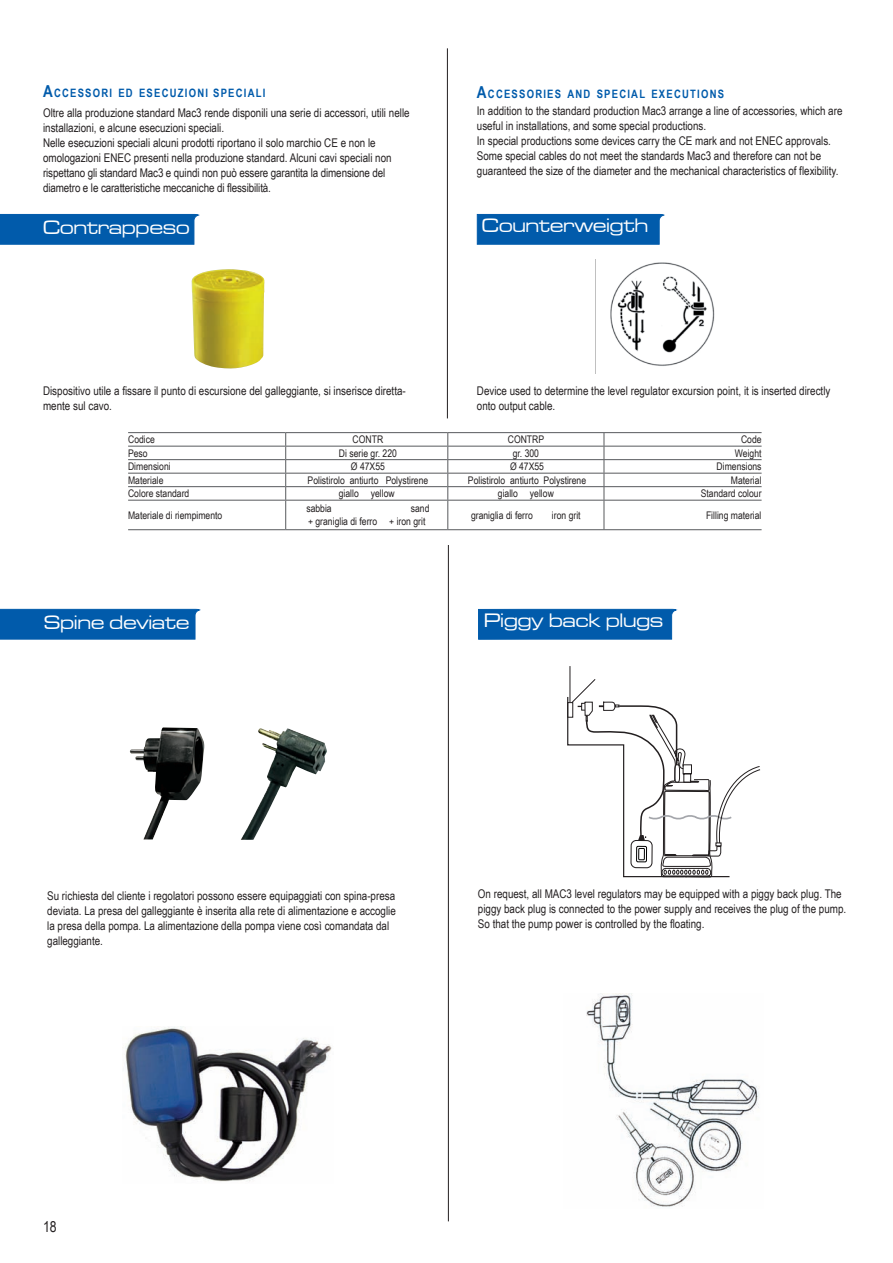
<style>
.page{position:relative;width:893px;height:1263px;background:#fff}
.page>*{position:absolute;margin:0;border:0;box-sizing:border-box;transform-origin:0 0}
.t1{font:20.1px "Microgramma D Medi Exte";letter-spacing:.01em;color:#fff}
.t2{font:15px "Arial Narrow";color:#231f20}
.t3{font:12px/15px "Arial Narrow";color:#231f20}
.t4{font:700 11.55px "Arial Narrow";letter-spacing:.105em;color:#015bab}
.t5{font:10.5px/12.6px "Arial Narrow";color:#231f20}
.s1{font-size:16.5px}
</style>
<div class="page">
<hr style="left:128px;top:432px;width:158px;height:1px;background:#585a5d">
<hr style="left:286px;top:432px;width:162px;height:1px;background:#585a5d">
<hr style="left:448px;top:432px;width:156px;height:1px;background:#585a5d">
<hr style="left:604px;top:432px;width:157px;height:1px;background:#585a5d">
<hr style="left:128px;top:446px;width:158px;height:1px;background:#585a5d">
<hr style="left:286px;top:446px;width:162px;height:1px;background:#585a5d">
<hr style="left:448px;top:446px;width:156px;height:1px;background:#585a5d">
<hr style="left:604px;top:446px;width:157px;height:1px;background:#585a5d">
<hr style="left:128px;top:459px;width:158px;height:1px;background:#585a5d">
<hr style="left:286px;top:459px;width:162px;height:1px;background:#585a5d">
<hr style="left:448px;top:459px;width:156px;height:1px;background:#585a5d">
<hr style="left:604px;top:459px;width:157px;height:1px;background:#585a5d">
<hr style="left:128px;top:473px;width:158px;height:1px;background:#585a5d">
<hr style="left:286px;top:473px;width:162px;height:1px;background:#585a5d">
<hr style="left:448px;top:473px;width:156px;height:1px;background:#585a5d">
<hr style="left:604px;top:473px;width:157px;height:1px;background:#585a5d">
<hr style="left:128px;top:486px;width:158px;height:1px;background:#585a5d">
<hr style="left:286px;top:486px;width:162px;height:1px;background:#585a5d">
<hr style="left:448px;top:486px;width:156px;height:1px;background:#585a5d">
<hr style="left:604px;top:486px;width:157px;height:1px;background:#585a5d">
<hr style="left:128px;top:500px;width:158px;height:1px;background:#585a5d">
<hr style="left:286px;top:500px;width:162px;height:1px;background:#585a5d">
<svg style="left:285px;top:433px;width:1px;height:96px"></svg>
<hr style="left:448px;top:500px;width:156px;height:1px;background:#585a5d">
<svg style="left:447px;top:433px;width:1px;height:96px"></svg>
<hr style="left:604px;top:500px;width:157px;height:1px;background:#585a5d">
<svg style="left:603px;top:433px;width:1px;height:96px"></svg>
<hr style="left:128px;top:529px;width:158px;height:1px;background:#585a5d">
<hr style="left:286px;top:529px;width:162px;height:1px;background:#585a5d">
<hr style="left:448px;top:529px;width:156px;height:1px;background:#585a5d">
<hr style="left:604px;top:529px;width:157px;height:1px;background:#585a5d">
<img style="left:192px;top:269px;width:72px;height:100px">
<img style="left:130px;top:727px;width:74px;height:112px">
<img style="left:241px;top:728px;width:86px;height:111px">
<img style="left:610px;top:262px;width:105px;height:104px">
<hr style="left:569px;top:666px;width:1px;height:36px;background:#231f20">
<svg style="left:567px;top:669px;width:193px;height:209px"></svg>
<img style="left:125px;top:1026px;width:207px;height:156px">
<img style="left:586px;top:993px;width:173px;height:214px">
<div style="left:0;top:214px;width:199px;height:31px;background:#015bab"></div>
<div style="left:476px;top:214px;width:188px;height:31px;background:#015bab"></div>
<svg style="left:0;top:608px;width:200px;height:32px;background:#0f64af"></svg>
<svg style="left:478px;top:608px;width:199px;height:32px;background:#1064af"></svg>
<hr style="left:447px;top:48px;width:1px;height:370px;background:#231f20">
<hr style="left:448px;top:545px;width:1px;height:676px;background:#231f20">
<p class="t4" style="left:43px;top:84px;width:223px"><span class="s1">A</span>CCESSORI ED ESECUZIONI SPECIALI</p>
<p class="t3" style="left:43px;top:104px;width:368px">Oltre alla produzione standard Mac3 rende disponili una serie di accessori, utili nelle installazioni, e alcune esecuzioni speciali.<br>Nelle esecuzioni speciali alcuni prodotti riportano il solo marchio CE e non le omologazioni ENEC presenti nella produzione standard. Alcuni cavi speciali non rispettano gli standard Mac3 e quindi non può essere garantita la dimensione del diametro e le caratteristiche meccaniche di flessibilità.</p>
<p class="t4" style="left:477px;top:85px;width:249px"><span class="s1">A</span>CCESSORIES AND SPECIAL EXECUTIONS</p>
<p class="t3" style="left:477px;top:102px;width:367px">In addition to the standard production Mac3 arrange a line of accessories, which are useful in installations, and some special productions.<br>In special productions some devices carry the CE mark and not ENEC approvals.<br>Some special cables do not meet the standards Mac3 and therefore can not be guaranteed the size of the diameter and the mechanical characteristics of flexibility.</p>
<h1 class="t1" style="left:43px;top:215px;width:148px">Contrappeso</h1>
<h1 class="t1" style="left:482px;top:212px;width:167px">Counterweigth</h1>
<p class="t3" style="left:43px;top:383px;width:364px">Dispositivo utile a fissare il punto di escursione del galleggiante, si inserisce diretta&shy;mente sul cavo.</p>
<p class="t3" style="left:477px;top:383px;width:355px">Device used to determine the level regulator excursion point, it is inserted directly onto output cable.</p>
<p class="t5" style="left:128px;top:433px;width:28px">Codice</p>
<p class="t5" style="left:352px;top:433px;width:32px">CONTR</p>
<p class="t5" style="left:507px;top:433px;width:38px">CONTRP</p>
<p class="t5" style="left:741px;top:433px;width:22px">Code</p>
<p class="t5" style="left:128px;top:446px;width:21px">Peso</p>
<p class="t5" style="left:339px;top:446px;width:59px">Di serie gr. 220</p>
<p class="t5" style="left:512px;top:446px;width:28px">gr. 300</p>
<p class="t5" style="left:734px;top:446px;width:28px">Weight</p>
<p class="t5" style="left:128px;top:460px;width:44px">Dimensioni</p>
<p class="t5" style="left:351px;top:460px;width:35px">Ø 47X55</p>
<p class="t5" style="left:510px;top:460px;width:35px">Ø 47X55</p>
<p class="t5" style="left:716px;top:460px;width:46px">Dimensions</p>
<p class="t5" style="left:128px;top:473px;width:37px">Materiale</p>
<p class="t5" style="left:307px;top:473px;width:122px">Polistirolo antiurto Polystirene</p>
<p class="t5" style="left:468px;top:473px;width:120px">Polistirolo antiurto Polystirene</p>
<p class="t5" style="left:730px;top:473px;width:32px">Material</p>
<p class="t5" style="left:128px;top:487px;width:63px">Colore standard</p>
<p class="t5" style="left:339px;top:487px;width:57px">giallo yellow</p>
<p class="t5" style="left:498px;top:487px;width:57px">giallo yellow</p>
<p class="t5" style="left:700px;top:487px;width:62px">Standard colour</p>
<p class="t5" style="left:128px;top:508px;width:96px">Materiale di riempimento</p>
<p class="t5" style="left:306px;top:502px;width:27px">sabbia</p>
<p class="t5" style="left:308px;top:502px;width:123px;text-indent:103px">sand + graniglia di ferro + iron grit</p>
<p class="t5" style="left:471px;top:508px;width:63px">graniglia di ferro</p>
<p class="t5" style="left:552px;top:508px;width:30px">iron grit</p>
<p class="t5" style="left:706px;top:508px;width:57px">Filling material</p>
<h1 class="t1" style="left:44px;top:609px;width:147px">Spine deviate</h1>
<h1 class="t1" style="left:484px;top:607px;width:180px">Piggy back plugs</h1>
<p class="t3" style="left:47px;top:888px;width:350px">Su richiesta del cliente i regolatori possono essere equipaggiati con spina-presa deviata. La presa del galleggiante è inserita alla rete di alimentazione e accoglie la presa della pompa. La alimentazione della pompa viene così comandata dal galleggiante.</p>
<p class="t3" style="left:478px;top:886px;width:370px">On request, all MAC3 level regulators may be equipped with a piggy back plug. The piggy back plug is connected to the power supply and receives the plug of the pump.<br>So that the pump power is controlled by the floating.</p>
<p class="t2" style="left:43px;top:1215px;width:15px">18</p>
</div>
